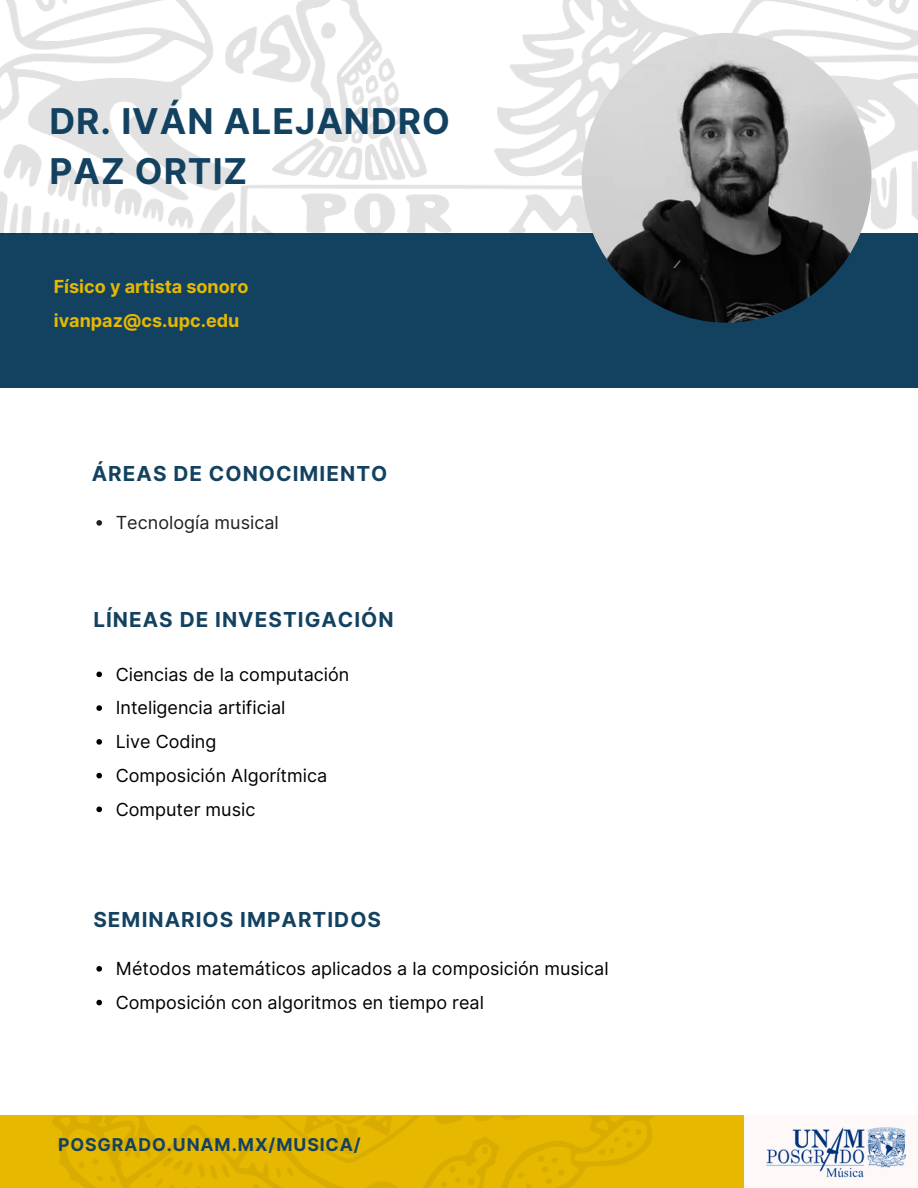
<style>
.page{position:relative;width:918px;height:1188px;background:#fff}
.page>*{position:absolute;margin:0;border:0;box-sizing:border-box;transform-origin:0 0}
.t1{font:700 35.55px/49.5px "Inter";letter-spacing:.03em;color:#134261}
.t2{font:700 20.7px "Inter";letter-spacing:.05em;color:#134261}
.t3{font:18px "Inter";color:#000}
.t4{font:700 18px "Inter";color:#e6b800}
.t5{font:18px "Inter";color:#202021}
.t6{font:700 17.7px "Inter";letter-spacing:.05em;color:#134261}
</style>
<div class="page">
<div style="left:0;top:1115px;width:751px;height:73px;background:linear-gradient(to right,#e2b400,#e4b703)"></div>
<div style="left:0;top:234px;width:918px;height:154px;background:#134261"></div>
<img style="left:0;top:0;width:918px;height:234px">
<img style="left:582px;top:33px;width:289px;height:290px;border-radius:50%">
<img style="left:745px;top:1115px;width:162px;height:73px">
<svg style="left:96px;top:520px;width:6px;height:6px"></svg>
<svg style="left:96px;top:672px;width:6px;height:5px"></svg>
<svg style="left:96px;top:705px;width:6px;height:6px"></svg>
<svg style="left:96px;top:739px;width:6px;height:6px"></svg>
<svg style="left:96px;top:773px;width:6px;height:5px"></svg>
<svg style="left:96px;top:807px;width:6px;height:5px"></svg>
<svg style="left:96px;top:966px;width:6px;height:6px"></svg>
<svg style="left:96px;top:1000px;width:6px;height:5px"></svg>
<p class="t1" style="left:49px;top:97px;width:402px">DR. IVÁN ALEJANDRO<br>PAZ ORTIZ</p>
<p class="t4" style="left:54px;top:276px;width:196px">Físico y artista sonoro</p>
<p class="t4" style="left:54px;top:310px;width:187px">ivanpaz@cs.upc.edu</p>
<p class="t2" style="left:92px;top:462px;width:297px">ÁREAS DE CONOCIMIENTO</p>
<p class="t5" style="left:116px;top:512px;width:165px">Tecnología musical</p>
<p class="t2" style="left:93px;top:607px;width:302px">LÍNEAS DE INVESTIGACIÓN</p>
<p class="t3" style="left:116px;top:663px;width:235px">Ciencias de la computación</p>
<p class="t3" style="left:116px;top:697px;width:171px">Inteligencia artificial</p>
<p class="t3" style="left:116px;top:731px;width:102px">Live Coding</p>
<p class="t3" style="left:116px;top:765px;width:213px">Composición Algorítmica</p>
<p class="t3" style="left:116px;top:798px;width:141px">Computer music</p>
<p class="t2" style="left:93px;top:908px;width:289px">SEMINARIOS IMPARTIDOS</p>
<p class="t3" style="left:116px;top:958px;width:494px">Métodos matemáticos aplicados a la composición musical</p>
<p class="t3" style="left:116px;top:991px;width:370px">Composición con algoritmos en tiempo real</p>
<p class="t6" style="left:58px;top:1134px;width:304px">POSGRADO.UNAM.MX/MUSICA/</p>
</div>
